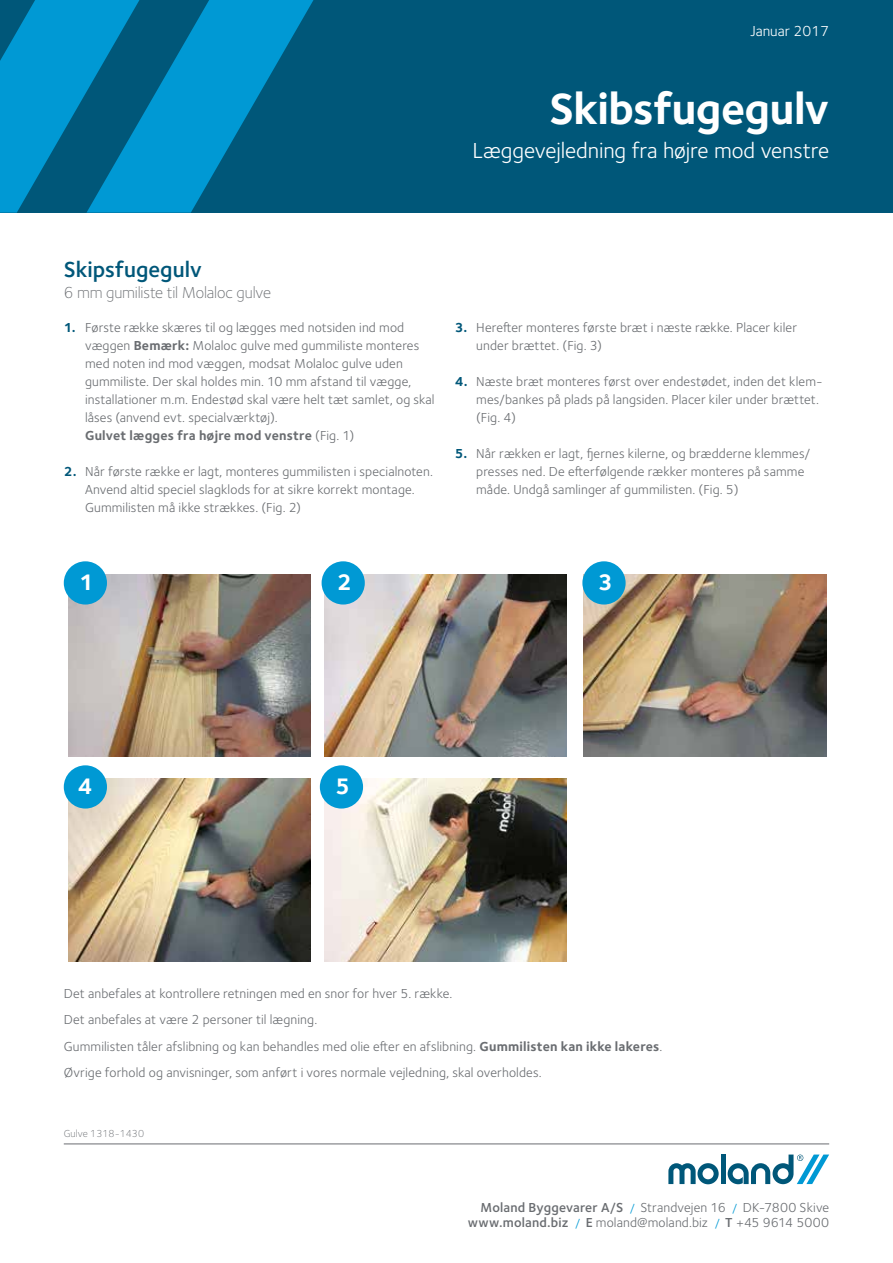
<style>
.page{position:relative;width:893px;height:1263px;background:#fff}
.page>*{position:absolute;margin:0;border:0;box-sizing:border-box;transform-origin:0 0}
.t1{font:700 45px "Foundry Sterling";letter-spacing:-.015em;color:#fff}
.t2{font:700 23.25px "Foundry Sterling";color:#fff}
.t3{font:22.5px "Foundry Sterling";letter-spacing:-.005em;color:#fff}
.t4{font:600 22.5px "Foundry Sterling";color:#005779}
.t5{font:300 16.5px "Foundry Sterling";letter-spacing:-.015em;color:#6a6d71}
.t6{font:15px "Foundry Sterling";color:#fff}
.t7{font:13.5px/18px "Foundry Sterling";letter-spacing:.01em;color:#6a6d71}
.t8{font:300 10.5px "Foundry Sterling";color:#6a6d71}
.s1{font-weight:700;color:#005779}
.s2{font-weight:700}
.s3{font-weight:600}
.s4{font-size:12px;color:#0099d4}
</style>
<div class="page">
<div style="left:0;top:0;width:893px;height:213px;background:#005779"></div>
<img style="left:584px;top:574px;width:242px;height:183px">
<img style="left:68px;top:574px;width:242px;height:183px">
<img style="left:324px;top:574px;width:243px;height:182px">
<img style="left:68px;top:778px;width:242px;height:183px">
<img style="left:324px;top:778px;width:243px;height:183px">
<div style="left:320px;top:765px;width:43px;height:43px;background:#0099d4;border-radius:50%"></div>
<div style="left:582px;top:561px;width:44px;height:43px;background:#0099d4;border-radius:50%"></div>
<div style="left:64px;top:765px;width:43px;height:43px;background:#0099d4;border-radius:50%"></div>
<div style="left:64px;top:561px;width:43px;height:43px;background:#0099d4;border-radius:50%"></div>
<div style="left:322px;top:561px;width:43px;height:43px;background:#0099d4;border-radius:50%"></div>
<hr style="left:64px;top:1144px;width:765px;height:1px;background:#6a6d71">
<div style="left:720px;top:1154px;width:5px;height:30px;background:#005779"></div>
<svg style="left:668px;top:1163px;width:51px;height:21px"></svg>
<svg style="left:728px;top:1154px;width:101px;height:30px"></svg>
<svg style="left:139px;top:0;width:174px;height:213px;fill:#0099d4"></svg>
<svg style="left:0;top:0;width:139px;height:213px"></svg>
<p class="t6" style="left:750px;top:22px;width:80px">Januar 2017</p>
<h1 class="t1" style="left:549px;top:82px;width:281px">Skibsfugegulv</h1>
<h3 class="t3" style="left:472px;top:137px;width:358px">Læggevejledning fra højre mod venstre</h3>
<h3 class="t4" style="left:64px;top:256px;width:140px">Skipsfugegulv</h3>
<p class="t5" style="left:64px;top:283px;width:209px">6 mm gumiliste til Molaloc gulve</p>
<p class="t7" style="left:85px;top:318px;width:351px;text-indent:-21px"><span class="s1">1.</span> Første række skæres til og lægges med notsiden ind mod væggen <span class="s2">Bemærk:</span> Molaloc gulve med gummiliste monteres med noten ind mod væggen, modsat Molaloc gulve uden gummiliste. Der skal holdes min. 10 mm afstand til vægge, installationer m.m. Endestød skal være helt tæt samlet, og skal låses (anvend evt. specialværktøj).<br><span class="s2">Gulvet lægges fra højre mod venstre</span> (Fig. 1)</p>
<p class="t7" style="left:85px;top:462px;width:349px;text-indent:-21px"><span class="s1">2.</span> Når første række er lagt, monteres gummilisten i specialnoten.<br>Anvend altid speciel slagklods for at sikre korrekt montage.<br>Gummilisten må ikke strækkes. (Fig. 2)</p>
<p class="t7" style="left:476px;top:318px;width:322px;text-indent:-21px"><span class="s1">3.</span> Herefter monteres første bræt i næste række. Placer kiler under brættet. (Fig. 3)</p>
<p class="t7" style="left:476px;top:372px;width:348px;text-indent:-21px"><span class="s1">4.</span> Næste bræt monteres først over endestødet, inden det klem&shy;mes/bankes på plads på langsiden. Placer kiler under brættet. (Fig. 4)</p>
<p class="t7" style="left:476px;top:444px;width:336px;text-indent:-21px"><span class="s1">5.</span> Når rækken er lagt, fjernes kilerne, og brædderne klemmes/ presses ned. De efterfølgende rækker monteres på samme måde. Undgå samlinger af gummilisten. (Fig. 5)</p>
<h2 class="t2" style="left:79px;top:568px;width:16px">1</h2>
<h2 class="t2" style="left:337px;top:568px;width:16px">2</h2>
<h2 class="t2" style="left:598px;top:568px;width:16px">3</h2>
<h2 class="t2" style="left:78px;top:772px;width:16px">4</h2>
<h2 class="t2" style="left:335px;top:772px;width:16px">5</h2>
<p class="t7" style="left:64px;top:980px;width:600px;line-height:26.5px">Det anbefales at kontrollere retningen med en snor for hver 5. række.<br>Det anbefales at være 2 personer til lægning.<br>Gummilisten tåler afslibning og kan behandles med olie efter en afslibning. <span class="s2">Gummilisten kan ikke lakeres</span>.<br>Øvrige forhold og anvisninger, som anført i vores normale vejledning, skal overholdes.</p>
<p class="t8" style="left:64px;top:1127px;width:82px">Gulve 1318-1430</p>
<p class="t7" style="left:468px;top:1200px;width:363px;line-height:15px;text-align:right"><span class="s3">Moland Byggevarer A/S</span> <span class="s4">/</span> Strandvejen 16 <span class="s4">/</span> DK-7800 Skive <span class="s3">www.moland.biz</span> <span class="s4">/</span> <span class="s3">E</span> moland@moland.biz <span class="s4">/</span> <span class="s3">T</span> +45 9614 5000</p>
</div>
